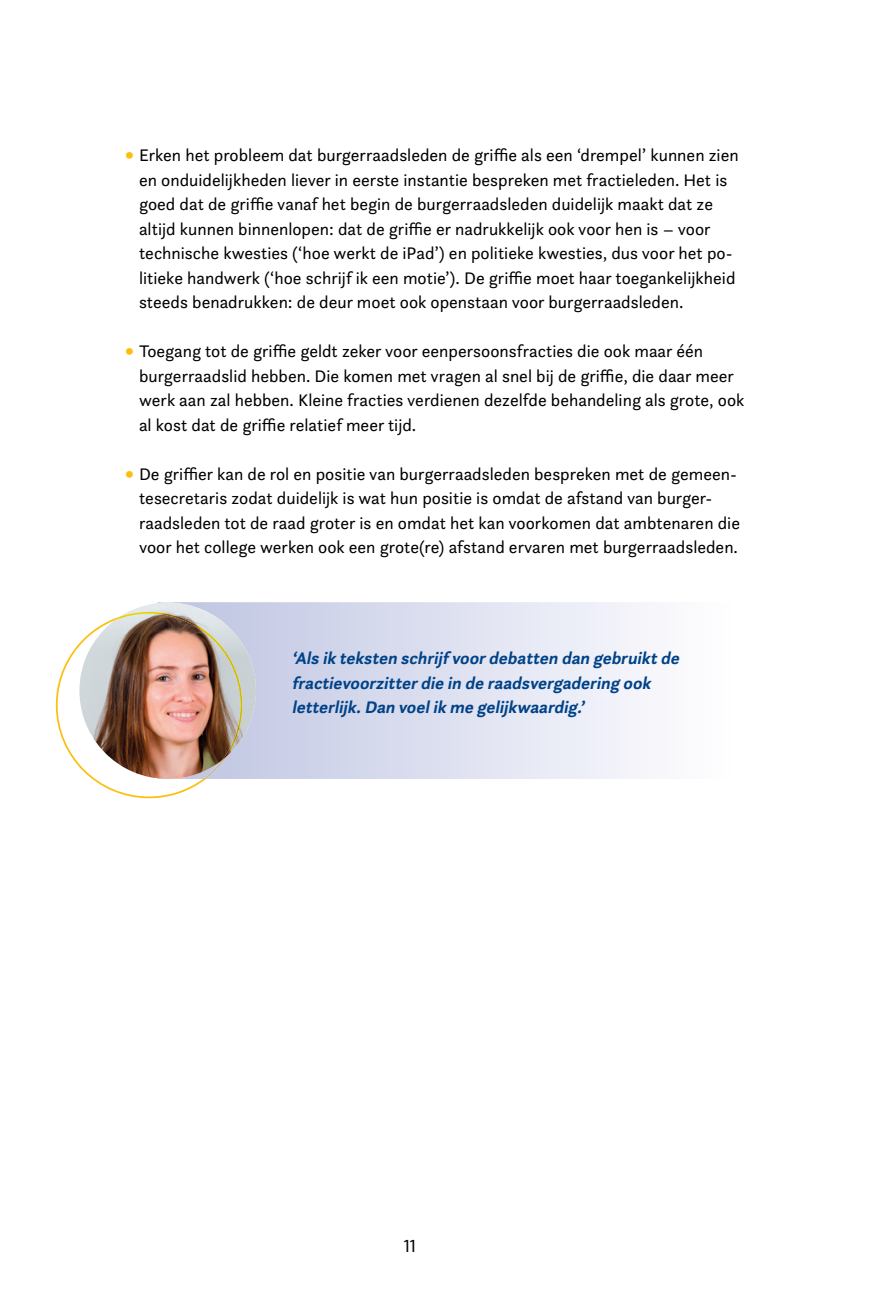
<style>
.page{position:relative;width:869px;height:1315px;background:#fff}
.page>*{position:absolute;margin:0;border:0;box-sizing:border-box;transform-origin:0 0}
.t1{font:17.5px/24.5px "Questa Sans";color:#000}
.t2{font:italic 700 17.5px/24.5px "Questa Sans";color:#004288}
.t3{font:condensed 17.5px "Exo 2";color:#000}
.s1{font-size:24.5px;color:#fcbf09}
</style>
<div class="page">
<svg style="left:227px;top:602px;width:412px;height:177px;background:#dde0ef"></svg>
<img style="left:129px;top:602px;width:121px;height:154px">
<img style="left:56px;top:618px;width:171px;height:180px">
<img style="left:114px;top:612px;width:117px;height:49px">
<img style="left:222px;top:661px;width:20px;height:99px">
<p class="t1" style="left:139px;top:142px;width:601px;text-indent:-15px"><span class="s1">•</span> Erken het probleem dat burgerraadsleden de griffie als een ‘drempel’ kunnen zien en onduidelijkheden liever in eerste instantie bespreken met fractieleden. Het is goed dat de griffie vanaf het begin de burgerraadsleden duidelijk maakt dat ze altijd kunnen binnenlopen: dat de griffie er nadrukkelijk ook voor hen is – voor technische kwesties (‘hoe werkt de iPad’) en politieke kwesties, dus voor het po&shy;litieke handwerk (‘hoe schrijf ik een motie’). De griffie moet haar toegankelijkheid steeds benadrukken: de deur moet ook openstaan voor burgerraadsleden.</p>
<p class="t1" style="left:139px;top:338px;width:606px;text-indent:-15px"><span class="s1">•</span> Toegang tot de griffie geldt zeker voor eenpersoonsfracties die ook maar één burgerraadslid hebben. Die komen met vragen al snel bij de griffie, die daar meer werk aan zal hebben. Kleine fracties verdienen dezelfde behandeling als grote, ook al kost dat de griffie relatief meer tijd.</p>
<p class="t1" style="left:139px;top:461px;width:602px;text-indent:-15px"><span class="s1">•</span> De griffier kan de rol en positie van burgerraadsleden bespreken met de gemeen&shy;tesecretaris zodat duidelijk is wat hun positie is omdat de afstand van burger&shy;raadsleden tot de raad groter is en omdat het kan voorkomen dat ambtenaren die voor het college werken ook een grote(re) afstand ervaren met burgerraadsleden.</p>
<p class="t2" style="left:291px;top:646px;width:392px">‘Als ik teksten schrijf voordebatten dan gebruiktde fractievoorzitterdie in de raadsvergadering ook letterlijk.Dan voelik me gelijkwaardig.’</p>
<p class="t3" style="left:403px;top:1235px;width:13px">11</p>
</div>
